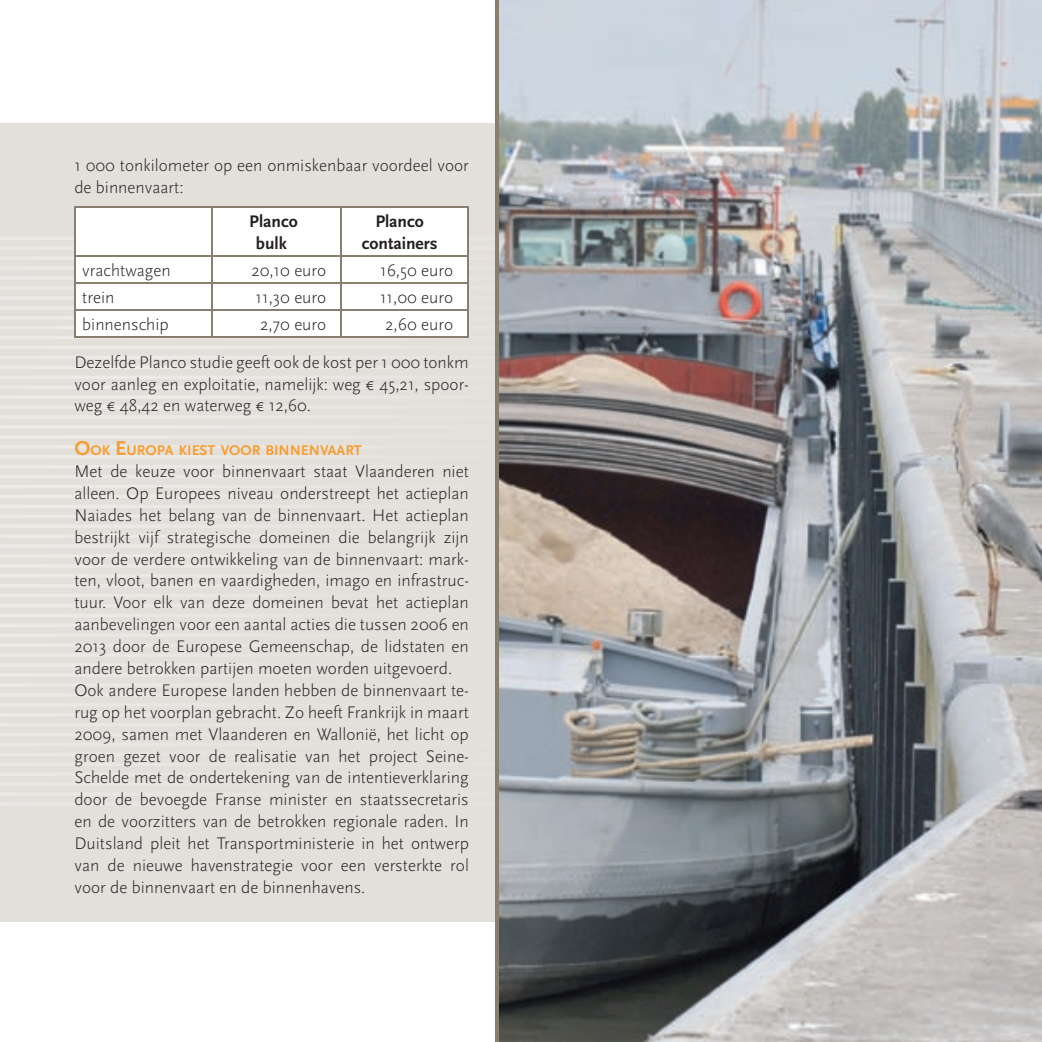
<style>
.page{position:relative;width:1042px;height:1042px;background:#fff}
.page>*{position:absolute;margin:0;border:0;box-sizing:border-box;transform-origin:0 0}
.t1{font:300 17.5px/21.9px "Scala Sans";color:#231f20}
.t2{font:700 17.5px/21.9px "Scala Sans";color:#231f20;text-align:center}
.t3{font:700 14.7px "Scala Sans";color:#f89d31}
.s1{font-size:21px}
</style>
<div class="page">
<div style="left:0;top:124px;width:1042px;height:798px;background:#e3e0db"></div>
<svg style="left:0;top:307px;width:226px;height:419px"></svg>
<img style="left:499px;top:0;width:543px;height:1042px">
<div style="left:76px;top:208px;width:391px;height:128px;background:#fff"></div>
<hr style="left:74px;top:206px;width:138px;height:2px;background:#887f6f">
<hr style="left:74px;top:208px;width:2px;height:47px;background:#887f6f">
<hr style="left:212px;top:206px;width:129px;height:2px;background:#887f6f">
<hr style="left:211px;top:208px;width:1px;height:47px;background:#887f6f">
<hr style="left:341px;top:206px;width:128px;height:2px;background:#887f6f">
<hr style="left:340px;top:208px;width:2px;height:47px;background:#887f6f">
<hr style="left:467px;top:208px;width:2px;height:47px;background:#887f6f">
<hr style="left:74px;top:255px;width:138px;height:2px;background:#887f6f">
<hr style="left:74px;top:257px;width:2px;height:25px;background:#887f6f">
<hr style="left:212px;top:255px;width:129px;height:2px;background:#887f6f">
<hr style="left:341px;top:255px;width:128px;height:2px;background:#887f6f">
<hr style="left:340px;top:257px;width:2px;height:25px;background:#887f6f">
<hr style="left:467px;top:257px;width:2px;height:25px;background:#887f6f">
<hr style="left:74px;top:282px;width:138px;height:2px;background:#887f6f">
<hr style="left:74px;top:284px;width:2px;height:25px;background:#887f6f">
<hr style="left:212px;top:282px;width:129px;height:2px;background:#887f6f">
<hr style="left:341px;top:282px;width:128px;height:2px;background:#887f6f">
<hr style="left:340px;top:284px;width:2px;height:25px;background:#887f6f">
<hr style="left:467px;top:284px;width:2px;height:25px;background:#887f6f">
<hr style="left:74px;top:309px;width:138px;height:2px;background:#887f6f">
<hr style="left:74px;top:311px;width:2px;height:25px;background:#887f6f">
<hr style="left:212px;top:309px;width:129px;height:2px;background:#887f6f">
<svg style="left:211px;top:257px;width:1px;height:79px"></svg>
<hr style="left:341px;top:309px;width:128px;height:2px;background:#887f6f">
<hr style="left:340px;top:311px;width:2px;height:25px;background:#887f6f">
<hr style="left:467px;top:311px;width:2px;height:25px;background:#887f6f">
<hr style="left:74px;top:336px;width:138px;height:2px;background:#887f6f">
<hr style="left:212px;top:336px;width:129px;height:2px;background:#887f6f">
<hr style="left:341px;top:336px;width:128px;height:2px;background:#887f6f">
<hr style="left:495px;top:0;width:4px;height:1042px;background:#887f6f">
<p class="t1" style="left:74px;top:154px;width:396px">1 000 tonkilometer op een onmiskenbaar voordeel voor de binnenvaart:</p>
<p class="t2" style="left:249px;top:211px;width:50px">Planco bulk</p>
<p class="t2" style="left:362px;top:211px;width:77px">Planco containers</p>
<p class="t1" style="left:82px;top:260px;width:90px">vrachtwagen</p>
<p class="t1" style="left:251px;top:260px;width:76px">20,10 euro</p>
<p class="t1" style="left:380px;top:260px;width:75px">16,50 euro</p>
<p class="t1" style="left:82px;top:287px;width:34px">trein</p>
<p class="t1" style="left:256px;top:287px;width:72px">11,30 euro</p>
<p class="t1" style="left:380px;top:287px;width:75px">11,00 euro</p>
<p class="t1" style="left:82px;top:314px;width:88px">binnenschip</p>
<p class="t1" style="left:260px;top:314px;width:68px">2,70 euro</p>
<p class="t1" style="left:385px;top:314px;width:69px">2,60 euro</p>
<p class="t1" style="left:74px;top:351px;width:396px;text-align:justify">Dezelfde Planco studie geeft ook de kost per 1 000 tonkm voor aanleg en exploitatie, namelijk: weg ¤ 45,21, spoor&shy;weg ¤ 48,42 en waterweg ¤ 12,60.</p>
<p class="t3" style="left:74px;top:442px;width:289px"><span class="s1">O</span>OK <span class="s1">E</span>UROPA KIEST VOOR BINNENVAART</p>
<p class="t1" style="left:74px;top:461px;width:396px">Met de keuze voor binnenvaart staat Vlaanderen niet alleen. Op Europees niveau onderstreept het actieplan Naiades het belang van de binnenvaart. Het actieplan bestrijkt vijf strategische domeinen die belangrijk zijn voor de verdere ontwikkeling van de binnenvaart: mark&shy;ten, vloot, banen en vaardigheden, imago en infrastruc&shy;tuur. Voor elk van deze domeinen bevat het actieplan aanbevelingen voor een aantal acties die tussen 2006 en 2013 door de Europese Gemeenschap, de lidstaten en andere betrokken partijen moeten worden uitgevoerd.<br>Ook andere Europese landen hebben de binnenvaart te&shy;rug op het voorplan gebracht. Zo heeft Frankrijk in maart 2009, samen met Vlaanderen en Wallonië, het licht op groen gezet voor de realisatie van het project Seine-Schelde met de ondertekening van de intentieverklaring door de bevoegde Franse minister en staatssecretaris en de voorzitters van de betrokken regionale raden. In Duitsland pleit het Transportministerie in het ontwerp van de nieuwe havenstrategie voor een versterkte rol voor de binnenvaart en de binnenhavens.</p>
</div>
